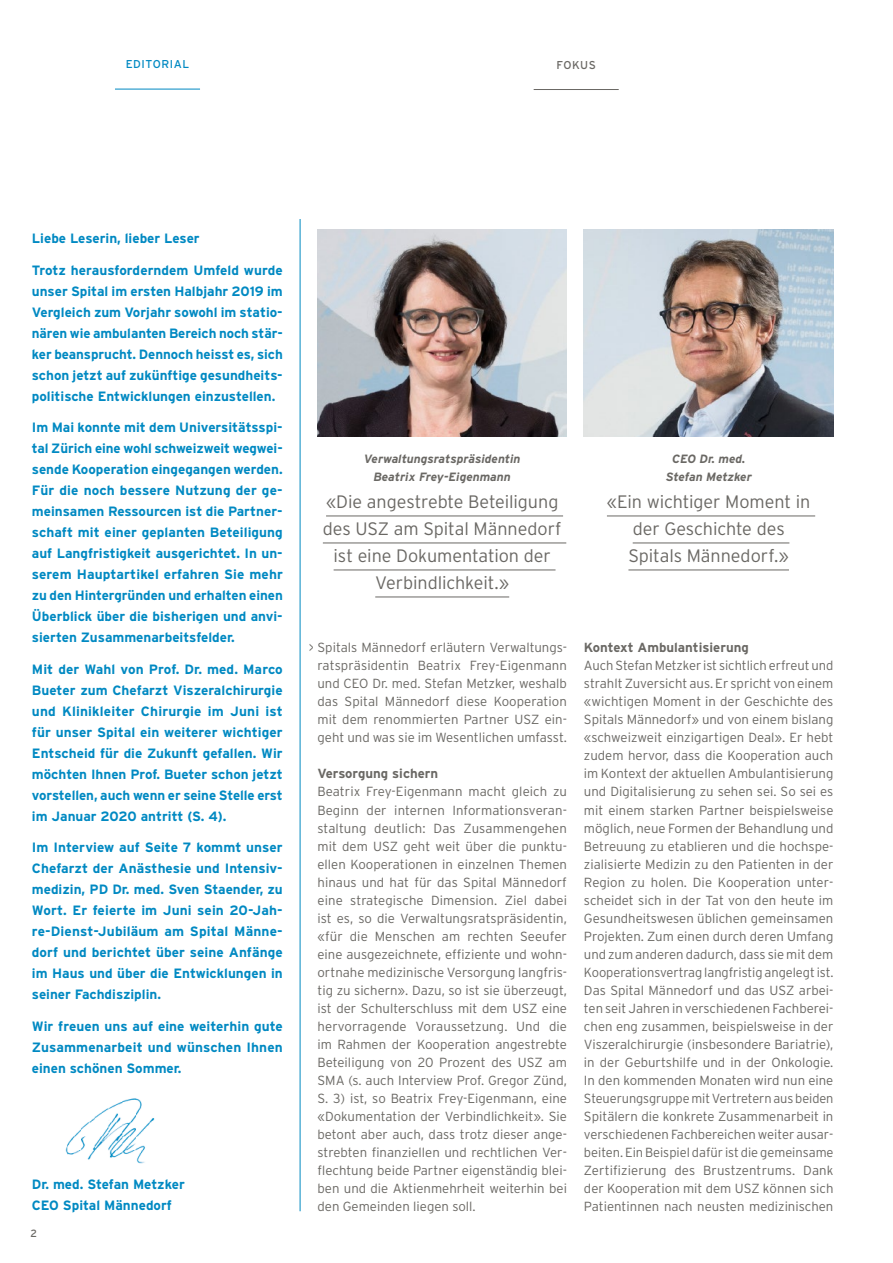
<style>
.page{position:relative;width:893px;height:1263px;background:#fff}
.page>*{position:absolute;margin:0;border:0;box-sizing:border-box;transform-origin:0 0}
.Quote_mittensymetris{font:300 18px/27px "Interstate";letter-spacing:-.005em;color:#6a6864;text-align:center}
.Laufsatz_Editorial{font:700 13.5px/21px "Interstate";color:#0089c2;text-align:justify}
.Laufsatz_Block_eng{font:300 13.2px/18px "Interstate";color:#6a6864;text-align:justify}
.Laufsatz_block{font:300 13.2px/18px "Interstate";color:#6a6864;text-align:justify}
.Zwischentitel{font:700 13.2px "Interstate";color:#6a6864}
.Bildlegende{font:italic 700 12px/18px "Interstate";color:#6a6864;text-align:center}
.t1{font:11.4px "Interstate";letter-spacing:.05em;color:#0089c2}
.t2{font:11.4px "Interstate";letter-spacing:.035em;color:#6a6864}
.t3{font:10.5px "Interstate";color:#6a6864}
</style>
<div class="page">
<hr style="left:300px;top:219px;width:1px;height:992px;background:#0089c2">
<hr style="left:534px;top:89px;width:85px;height:1px;background:#6a6864">
<hr style="left:115px;top:89px;width:85px;height:1px;background:#0089c2">
<img style="left:65px;top:1098px;width:90px;height:65px">
<img style="left:317px;top:229px;width:250px;height:207px">
<img style="left:584px;top:229px;width:249px;height:207px">
<hr style="left:326px;top:516px;width:237px;height:1px;background:#6a6864">
<hr style="left:323px;top:543px;width:243px;height:1px;background:#6a6864">
<hr style="left:334px;top:570px;width:221px;height:1px;background:#6a6864">
<hr style="left:375px;top:597px;width:134px;height:1px;background:#6a6864">
<hr style="left:607px;top:516px;width:208px;height:1px;background:#6a6864">
<hr style="left:633px;top:543px;width:156px;height:1px;background:#6a6864">
<hr style="left:628px;top:570px;width:161px;height:1px;background:#6a6864">
<p class="t1" style="left:126px;top:57px;width:65px">EDITORIAL</p>
<p class="t2" style="left:557px;top:58px;width:41px">FOKUS</p>
<p class="Laufsatz_Editorial" style="left:32px;top:228px;width:169px">Liebe Leserin, lieber Leser</p>
<p class="Laufsatz_Editorial" style="left:32px;top:259px;width:252px">Trotz herausforderndem Umfeld wurde unser Spital im ersten Halbjahr 2019 im Vergleich zum Vorjahr sowohl im statio&shy;nären wie ambulanten Bereich noch stär&shy;ker beansprucht. Dennoch heisst es, sich schon jetzt auf zukünftige gesundheits&shy;politische Entwicklungen einzustellen.</p>
<p class="Laufsatz_Editorial" style="left:32px;top:417px;width:252px">Im Mai konnte mit dem Universitätsspi&shy;tal Zürich eine wohl schweizweit wegwei&shy;sende Kooperation eingegangen werden.<br>Für die noch bessere Nutzung der ge&shy;meinsamen Ressourcen ist die Partner&shy;schaft mit einer geplanten Beteiligung auf Langfristigkeit ausgerichtet. In un&shy;serem Hauptartikel erfahren Sie mehr zu den Hintergründen und erhalten einen Überblick über die bisherigen und anvi&shy;sierten Zusammenarbeitsfelder.</p>
<p class="Laufsatz_Editorial" style="left:32px;top:658px;width:252px">Mit der Wahl von Prof. Dr. med. Marco Bueter zum Chefarzt Viszeralchirurgie und Klinikleiter Chirurgie im Juni ist für unser Spital ein weiterer wichtiger Entscheid für die Zukunft gefallen. Wir möchten Ihnen Prof. Bueter schon jetzt vorstellen, auch wenn er seine Stelle erst im Januar 2020 antritt (S. 4).</p>
<p class="Laufsatz_Editorial" style="left:32px;top:837px;width:252px">Im Interview auf Seite 7 kommt unser Chefarzt der Anästhesie und Intensiv&shy;medizin, PD Dr. med. Sven Staender, zu Wort. Er feierte im Juni sein 20-Jah&shy;re-Dienst-Jubiläum am Spital Männe&shy;dorf und berichtet über seine Anfänge im Haus und über die Entwicklungen in seiner Fachdisziplin.</p>
<p class="Laufsatz_Editorial" style="left:32px;top:1015px;width:252px">Wir freuen uns auf eine weiterhin gute Zusammenarbeit und wünschen Ihnen einen schönen Sommer.</p>
<p class="Laufsatz_Editorial" style="left:32px;top:1174px;width:154px">Dr. med. Stefan Metzker</p>
<p class="Laufsatz_Editorial" style="left:32px;top:1195px;width:141px">CEO Spital Männedorf</p>
<p class="t3" style="left:30px;top:1227px;width:8px">2</p>
<p class="Bildlegende" style="left:364px;top:450px;width:158px">Verwaltungsratspräsidentin</p>
<p class="Bildlegende" style="left:374px;top:468px;width:139px">Beatrix Frey-Eigenmann</p>
<p class="Quote_mittensymetris" style="left:323px;top:488px;width:240px">«Die angestrebte Beteiligung des USZ am Spital Männedorf ist eine Dokumentation der<br>Verbindlichkeit.»</p>
<p class="Bildlegende" style="left:666px;top:450px;width:88px">CEO Dr. med.<br>Stefan Metzker</p>
<p class="Quote_mittensymetris" style="left:607px;top:488px;width:205px">«Ein wichtiger Moment in</p>
<p class="Quote_mittensymetris" style="left:633px;top:515px;width:154px">der Geschichte des</p>
<p class="Quote_mittensymetris" style="left:628px;top:542px;width:162px">Spitals Männedorf.»</p>
<p class="Laufsatz_block" style="left:317px;top:639px;width:251px;text-indent:-9px">&gt; Spitals Männedorf erläutern Verwaltungs&shy;ratspräsidentin Beatrix Frey-Eigenmann und CEO Dr. med. Stefan Metzker, weshalb das Spital Männedorf diese Kooperation mit dem renommierten Partner USZ ein&shy;geht und was sie im Wesentlichen umfasst.</p>
<p class="Zwischentitel" style="left:317px;top:766px;width:122px">Versorgung sichern</p>
<p class="Laufsatz_block" style="left:317px;top:783px;width:251px">Beatrix Frey-Eigenmann macht gleich zu Beginn der internen Informationsveran&shy;staltung deutlich: Das Zusammengehen mit dem USZ geht weit über die punktu&shy;ellen Kooperationen in einzelnen Themen hinaus und hat für das Spital Männedorf eine strategische Dimension. Ziel dabei ist es, so die Verwaltungsratspräsidentin, «für die Menschen am rechten Seeufer eine ausgezeichnete, effiziente und wohn&shy;ortnahe medizinische Versorgung langfris&shy;tig zu sichern». Dazu, so ist sie überzeugt, ist der Schulterschluss mit dem USZ eine hervorragende Voraussetzung. Und die im Rahmen der Kooperation angestrebte Beteiligung von 20 Prozent des USZ am SMA (s. auch Interview Prof. Gregor Zünd, S. 3) ist, so Beatrix Frey-Eigenmann, eine «Dokumentation der Verbindlichkeit». Sie betont aber auch, dass trotz dieser ange&shy;strebten finanziellen und rechtlichen Ver&shy;flechtung beide Partner eigenständig blei&shy;ben und die Aktienmehrheit weiterhin bei den Gemeinden liegen soll.</p>
<p class="Zwischentitel" style="left:584px;top:640px;width:166px">Kontext Ambulantisierung</p>
<p class="Laufsatz_Block_eng" style="left:584px;top:657px;width:251px">Auch Stefan Metzker ist sichtlich erfreut und strahlt Zuversicht aus. Er spricht von einem «wichtigen Moment in der Geschichte des Spitals Männedorf» und von einem bislang «schweizweit einzigartigen Deal». Er hebt zudem hervor, dass die Kooperation auch im Kontext der aktuellen Ambulantisierung und Digitalisierung zu sehen sei. So sei es mit einem starken Partner beispielsweise möglich, neue Formen der Behandlung und Betreuung zu etablieren und die hochspe&shy;zialisierte Medizin zu den Patienten in der Region zu holen. Die Kooperation unter&shy;scheidet sich in der Tat von den heute im Gesundheitswesen üblichen gemeinsamen Projekten. Zum einen durch deren Umfang und zum anderen dadurch, dass sie mit dem Kooperationsvertrag langfristig angelegt ist.<br>Das Spital Männedorf und das USZ arbei&shy;ten seit Jahren in verschiedenen Fachberei&shy;chen eng zusammen, beispielsweise in der Viszeralchirurgie (insbesondere Bariatrie), in der Geburtshilfe und in der Onkologie.<br>In den kommenden Monaten wird nun eine Steuerungsgruppe mit Vertretern aus beiden Spitälern die konkrete Zusammenarbeit in verschiedenen Fachbereichen weiter ausar&shy;beiten. Ein Beispiel dafür ist die gemeinsame Zertifizierung des Brustzentrums. Dank der Kooperation mit dem USZ können sich Patientinnen nach neusten medizinischen</p>
</div>
